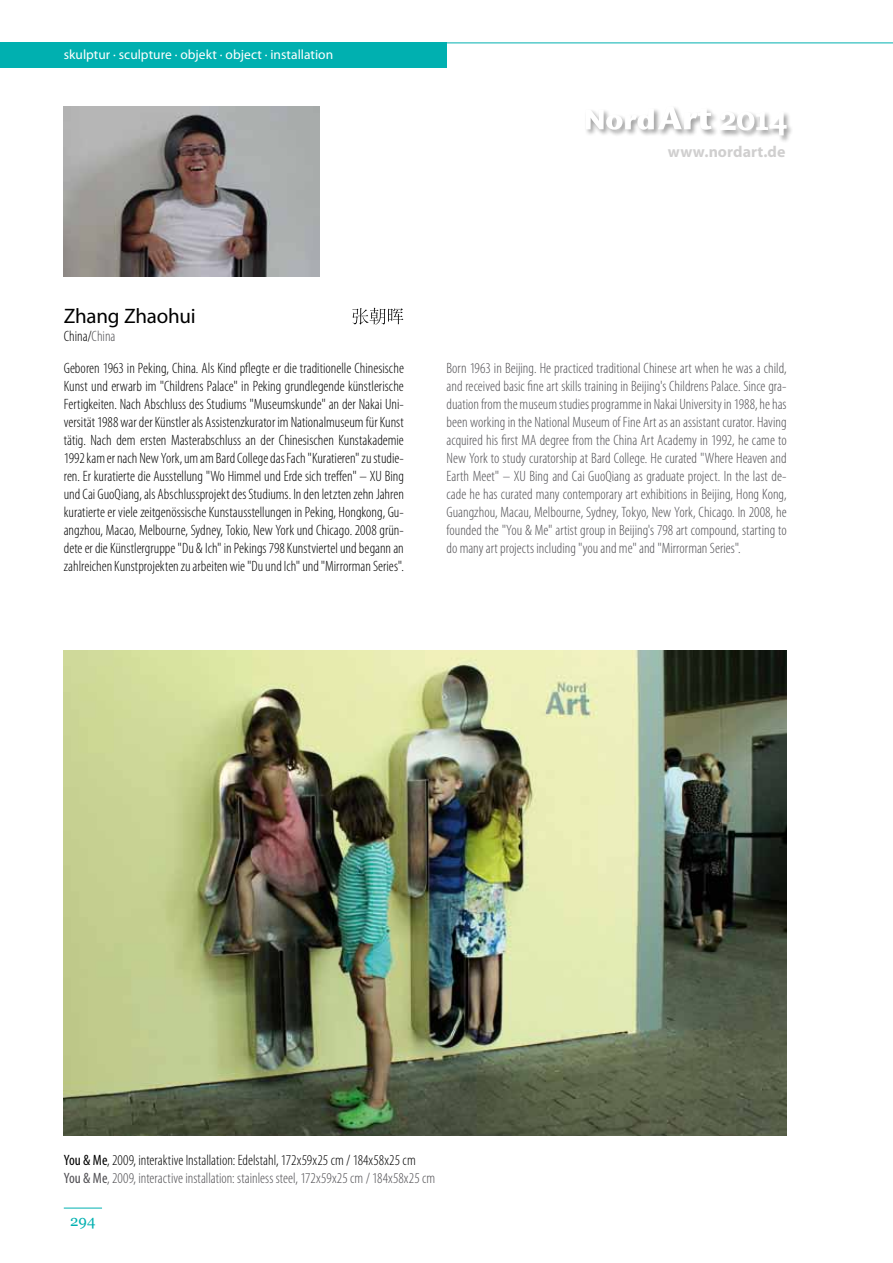
<style>
.page{position:relative;width:893px;height:1263px;background:#fff}
.page>*{position:absolute;margin:0;border:0;box-sizing:border-box;transform-origin:0 0}
.t1{font:21px "Myriad Pro";letter-spacing:-.01em;color:#000}
.t2{font:700 15.9px "Myriad Pro";letter-spacing:.005em;color:#d0cfcf}
.t3{font:300 condensed 15px/18px "Myriad Pro";color:#504f53}
.t4{font:300 condensed 15px/18px "Myriad Pro";color:#000;text-align:justify}
.t5{font:15px "Georgia";color:#00b0b0}
.t6{font:13.5px "Myriad Pro";color:#fff}
.s1{color:#504f53}
.s2{font-weight:400;color:#000}
.s3{color:#000}
.s4{font-weight:400}
</style>
<div class="page">
<div style="left:0;top:43px;width:446px;height:25px;background:#00b0b0"></div>
<hr style="left:446px;top:43px;width:447px;height:1px;background:#00b0b0">
<hr style="left:64px;top:1208px;width:38px;height:1px;background:#00b0b0">
<div style="left:584px;top:107px;width:77px;height:30px;background:#000;opacity:.75"></div>
<div style="left:656px;top:105px;width:63px;height:32px;background:#000;opacity:.75"></div>
<svg style="left:586px;top:106px;width:126px;height:24px"></svg>
<div style="left:718px;top:111px;width:76px;height:32px;background:#000;opacity:.75"></div>
<svg style="left:719px;top:111px;width:68px;height:25px"></svg>
<img style="left:64px;top:651px;width:723px;height:485px">
<img style="left:64px;top:106px;width:255px;height:170px">
<svg style="left:352px;top:308px;width:51px;height:17px"></svg>
<p class="t6" style="left:64px;top:46px;width:271px">skulptur · sculpture · objekt · object · installation</p>
<h1 class="t1" style="left:64px;top:303px;width:133px">Zhang Zhaohui</h1>
<p class="t4" style="left:64px;top:327px;width:53px">China/<span class="s1">China</span></p>
<p class="t2" style="left:668px;top:142px;width:119px">www.nordart.de</p>
<p class="t4" style="left:64px;top:359px;width:342px">Geboren 1963 in Peking, China. Als Kind pflegte er die traditionelle Chinesische Kunst und erwarb im "Childrens Palace" in Peking grundlegende künstlerische Fertigkeiten. Nach Abschluss des Studiums "Museumskunde" an der Nakai Uni&shy;versität 1988 war der Künstler als Assistenzkurator im Nationalmuseum für Kunst tätig. Nach dem ersten Masterabschluss an der Chinesischen Kunstakademie 1992 kam er nach New York, um am Bard College das Fach "Kuratieren" zu studie&shy;ren. Er kuratierte die Ausstellung "Wo Himmel und Erde sich treffen" – XU Bing und Cai GuoQiang, als Abschlussprojekt des Studiums. In den letzten zehn Jahren kuratierte er viele zeitgenössische Kunstausstellungen in Peking, Hongkong, Gu&shy;angzhou, Macao, Melbourne, Sydney, Tokio, New York und Chicago. 2008 grün&shy;dete er die Künstlergruppe "Du &amp; Ich" in Pekings 798 Kunstviertel und begann an zahlreichen Kunstprojekten zu arbeiten wie "Du und Ich" und "Mirrorman Series".</p>
<p class="t3" style="left:446px;top:359px;width:342px;text-align:justify">Born 1963 in Beijing. He practiced traditional Chinese art when he was a child, and received basic fine art skills training in Beijing's Childrens Palace. Since gra&shy;duation from the museum studies programme in Nakai University in 1988, he has been working in the National Museum of Fine Art as an assistant curator. Having acquired his first MA degree from the China Art Academy in 1992, he came to New York to study curatorship at Bard College. He curated "Where Heaven and Earth Meet" – XU Bing and Cai GuoQiang as graduate project. In the last de&shy;cade he has curated many contemporary art exhibitions in Beijing, Hong Kong, Guangzhou, Macau, Melbourne, Sydney, Tokyo, New York, Chicago. In 2008, he founded the "You &amp; Me" artist group in Beijing's 798 art compound, starting to do many art projects including "you and me" and "Mirrorman Series".</p>
<p class="t3" style="left:64px;top:1151px;width:373px"><span class="s2">You &amp; Me</span><span class="s3">, 2009, interaktive Installation: Edelstahl, 172x59x25 cm / 184x58x25 cm<br></span><span class="s4">You &amp; Me</span>, 2009, interactive installation: stainless steel, 172x59x25 cm / 184x58x25 cm</p>
<p class="t5" style="left:70px;top:1209px;width:27px">294</p>
</div>
